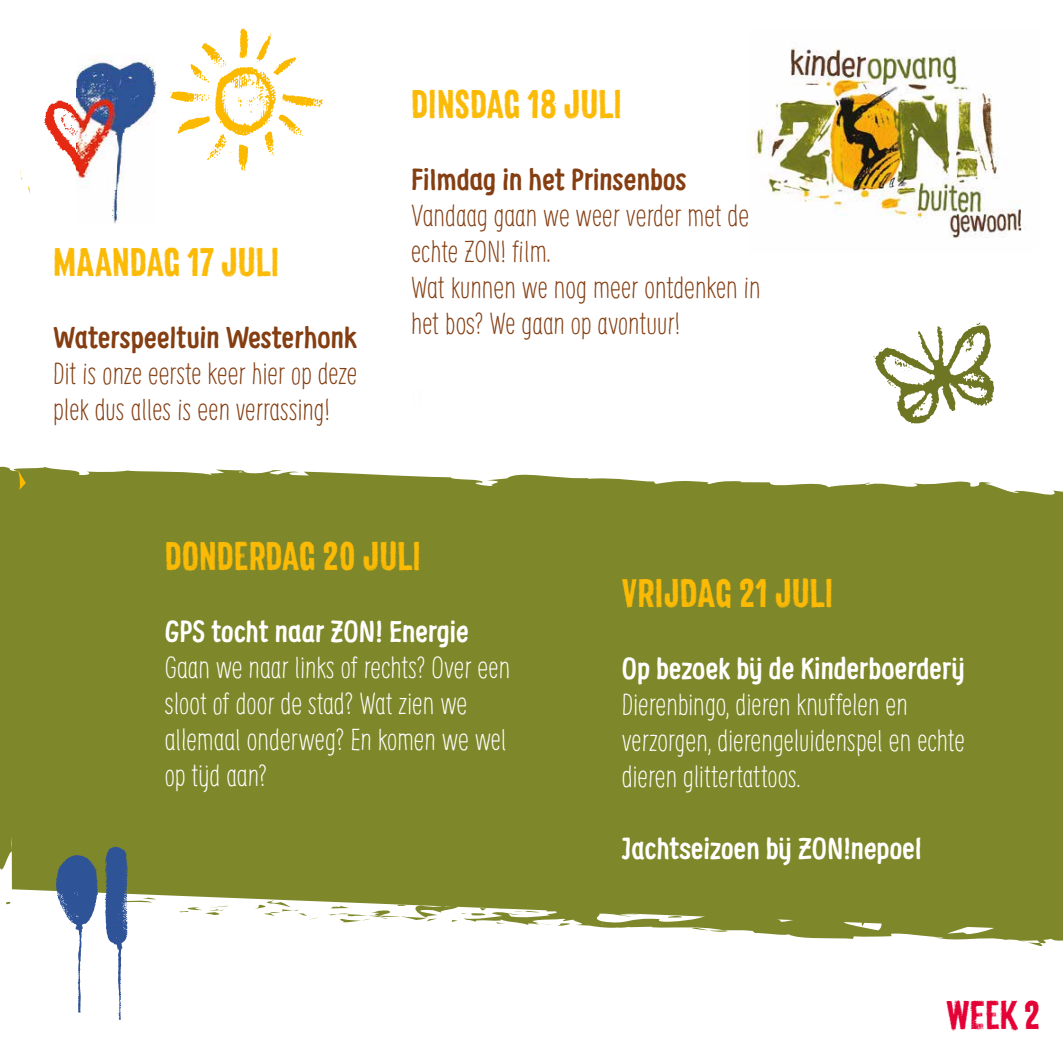
<style>
.page{position:relative;width:1063px;height:1063px;background:#fff}
.page>*{position:absolute;margin:0;border:0;box-sizing:border-box;transform-origin:0 0}
.t1{font:38.75px "Canvas 3 D Sans Kerned";color:#fbba05}
.t2{font:38.75px "Canvas 3 D Sans Kerned";color:#e40135}
.t3{font:300 30px/36px "Supernettcn";color:#fff}
.t4{font:300 30px/36px "Supernettcn";color:#843e12}
.t5{font:700 30px "Supernettcn";color:#fff}
.t6{font:700 30px "Supernettcn";color:#843e12}
</style>
<div class="page">
<img style="left:750px;top:47px;width:272px;height:191px">
<img style="left:77px;top:54px;width:80px;height:169px">
<img style="left:44px;top:88px;width:73px;height:101px">
<svg style="left:170px;top:28px;width:153px;height:143px"></svg>
<svg style="left:1033px;top:944px;width:10px;height:2px"></svg>
<svg style="left:0;top:466px;width:1063px;height:478px;background:#878f38"></svg>
<svg style="left:639px;top:504px;width:9px;height:3px"></svg>
<svg style="left:845px;top:912px;width:7px;height:2px"></svg>
<svg style="left:495px;top:922px;width:11px;height:2px"></svg>
<svg style="left:535px;top:923px;width:48px;height:5px"></svg>
<svg style="left:328px;top:904px;width:159px;height:18px"></svg>
<svg style="left:514px;top:911px;width:25px;height:4px"></svg>
<svg style="left:496px;top:908px;width:12px;height:1px"></svg>
<svg style="left:666px;top:916px;width:17px;height:2px"></svg>
<svg style="left:629px;top:908px;width:6px;height:3px"></svg>
<svg style="left:655px;top:908px;width:31px;height:2px"></svg>
<svg style="left:862px;top:921px;width:3px;height:6px"></svg>
<svg style="left:1018px;top:914px;width:26px;height:6px"></svg>
<svg style="left:970px;top:512px;width:8px;height:2px"></svg>
<svg style="left:840px;top:506px;width:14px;height:3px"></svg>
<svg style="left:726px;top:507px;width:16px;height:4px"></svg>
<svg style="left:18px;top:470px;width:8px;height:21px"></svg>
<svg style="left:20px;top:169px;width:2px;height:11px"></svg>
<svg style="left:873px;top:322px;width:121px;height:102px"></svg>
<svg style="left:56px;top:855px;width:42px;height:89px"></svg>
<svg style="left:105px;top:847px;width:51px;height:97px"></svg>
<p class="t1" style="left:53px;top:238px;width:228px">MAANDAG 17 JULI</p>
<p class="t6" style="left:53px;top:317px;width:305px">Waterspeeltuin Westerhonk</p>
<p class="t4" style="left:53px;top:354px;width:306px">Dit is onze eerste keer hier op deze plek dus alles is een verrassing!</p>
<p class="t1" style="left:411px;top:80px;width:213px">DINSDAG 18 JULI</p>
<p class="t6" style="left:411px;top:160px;width:277px">Filmdag in het Prinsenbos</p>
<p class="t4" style="left:411px;top:196px;width:351px">Vandaag gaan we weer verder met de echte ZON! film.<br>Wat kunnen we nog meer ontdenken in het bos? We gaan op avontuur!</p>
<p class="t1" style="left:165px;top:532px;width:258px">DONDERDAG 20 JULI</p>
<p class="t5" style="left:165px;top:611px;width:305px">GPS tocht naar ZON! Energie</p>
<p class="t3" style="left:165px;top:648px;width:347px">Gaan we naar links of rechts? Over een sloot of door de stad? Wat zien we allemaal onderweg? En komen we wel op tijd aan?</p>
<p class="t1" style="left:622px;top:569px;width:213px">VRIJDAG 21 JULI</p>
<p class="t5" style="left:622px;top:649px;width:344px">Op bezoek bij de Kinderboerderij</p>
<p class="t3" style="left:622px;top:685px;width:344px">Dierenbingo, dieren knuffelen en verzorgen, dierengeluidenspel en echte dieren glittertattoos.</p>
<p class="t5" style="left:622px;top:829px;width:302px">Jachtseizoen bij ZON!nepoel</p>
<p class="t2" style="left:946px;top:991px;width:96px">WEEK 2</p>
</div>
